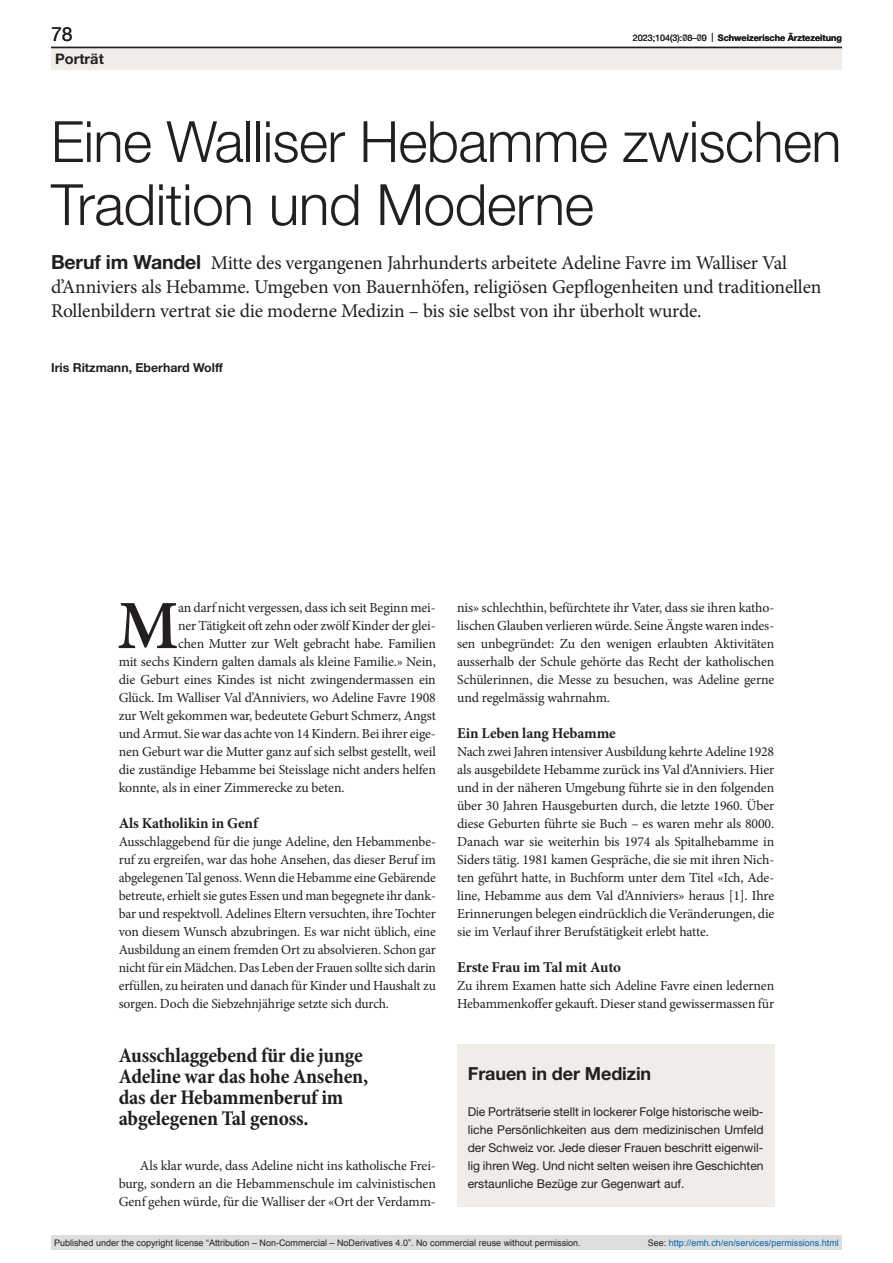
<style>
.page{position:relative;width:893px;height:1263px;background:#fff}
.page>*{position:absolute;margin:0;border:0;box-sizing:border-box;transform-origin:0 0}
.paragraph-initial{font:600 69.15px "Minion Pro";color:#231f20}
.article-title-L38{font:300 57px/63px "Helvetica Neue LT Pro";letter-spacing:-.01em;color:#231f20}
.quote{font:700 condensed 21px/21px "Minion Pro";letter-spacing:-.01em;color:#231f20}
.lead{font:19.5px/24px "Minion Pro";letter-spacing:-.01em;color:#231f20}
.t1{font:19.5px "Helvetica Neue LT Pro";color:#231f20}
.box-head1{font:700 18px "Helvetica Neue LT Pro";letter-spacing:-.005em;color:#231f20}
.head2{font:700 15px "Minion Pro";letter-spacing:-.01em;color:#231f20}
.t2{font:700 14.55px "Helvetica Neue LT Pro";color:#231f20}
.paragraph{font:13.8px/18px "Minion Pro";letter-spacing:-.01em;color:#231f20;text-align:justify}
.paragraph-initial-2{font:13.8px "Minion Pro";letter-spacing:-.01em;color:#231f20}
.paragraph-indent{font:13.8px/18px "Minion Pro";letter-spacing:-.01em;color:#231f20;text-align:justify}
.authors{font:700 12.3px "Helvetica Neue LT Pro";color:#231f20}
.box-paragraph{font:12.15px/18px "Helvetica Neue LT Pro";color:#231f20;text-align:justify}
.t3{font:9px "Arial";color:#231f20}
.t4{font:9px "Arial";color:#0066b3}
.t5{font:700 9px "Helvetica Neue LT Pro";color:#231f20}
.t6{font:9px "Helvetica Neue LT Pro";color:#231f20}
.s1{font-weight:400}
.s2{font-family:"Helvetica Neue LT Pro";font-weight:700}
.s3{color:#231f20}
</style>
<div class="page">
<div style="left:457px;top:1044px;width:317px;height:162px;background:#f0ece7"></div>
<div style="left:51px;top:48px;width:791px;height:22px;background:#f0ece7"></div>
<hr style="left:51px;top:47px;width:791px;height:1px;background:#231f20">
<div style="left:51px;top:1235px;width:791px;height:15px;background:#dcdddf"></div>
<h3 class="t1" style="left:51px;top:22px;width:23px">78</h3>
<p class="t5" style="left:633px;top:32px;width:211px"><span class="s1">2023;104(3):00–00 |</span> Schweizerische Ärztezeitung</p>
<p class="t6" style="left:682px;top:32px;width:26px">78 79</p>
<p class="t2" style="left:55px;top:49px;width:50px">Porträt</p>
<p class="article-title-L38" style="left:51px;top:109px;width:792px">Eine Walliser Hebamme zwischen<br>Tradition und Moderne</p>
<p class="lead" style="left:51px;top:251px;width:772px"><span class="s2">Beruf im Wandel</span> Mitte des vergangenen Jahrhunderts arbeitete Adeline Favre im Walliser Val d’Anniviers als Hebamme. Umgeben von Bauernhöfen, religiösen Gepflogenheiten und traditionellen<br>Rollenbildern vertrat sie die moderne Medizin – bis sie selbst von ihr überholt wurde.</p>
<p class="authors" style="left:51px;top:360px;width:174px">Iris Ritzmann, Eberhard Wolff</p>
<p class="paragraph-initial" style="left:117px;top:578px;width:63px">M</p>
<p class="paragraph-initial-2" style="left:178px;top:598px;width:259px">an darf nicht vergessen, dass ich seit Beginn mei-</p>
<p class="paragraph-initial-2" style="left:178px;top:616px;width:259px">ner Tätigkeit oft zehn oder zwölf Kinder der glei-</p>
<p class="paragraph-initial-2" style="left:178px;top:634px;width:259px">chen Mutter zur Welt gebracht habe. Familien</p>
<p class="paragraph-initial-2" style="left:119px;top:652px;width:319px">mit sechs Kindern galten damals als kleine Familie.» Nein,</p>
<p class="paragraph-initial-2" style="left:119px;top:670px;width:319px">die Geburt eines Kindes ist nicht zwingendermassen ein</p>
<p class="paragraph-initial-2" style="left:119px;top:688px;width:319px">Glück. Im Walliser Val d’Anniviers, wo Adeline Favre 1908</p>
<p class="paragraph-initial-2" style="left:119px;top:706px;width:319px">zur Welt gekommen war, bedeutete Geburt Schmerz, Angst</p>
<p class="paragraph-initial-2" style="left:119px;top:724px;width:319px">und Armut. Sie war das achte von 14 Kindern. Bei ihrer eige-</p>
<p class="paragraph-initial-2" style="left:119px;top:742px;width:319px">nen Geburt war die Mutter ganz auf sich selbst gestellt, weil</p>
<p class="paragraph-initial-2" style="left:119px;top:760px;width:319px">die zuständige Hebamme bei Steisslage nicht anders helfen</p>
<p class="paragraph-initial-2" style="left:119px;top:778px;width:227px">konnte, als in einer Zimmerecke zu beten.</p>
<p class="head2" style="left:119px;top:813px;width:141px">Als Katholikin in Genf</p>
<p class="paragraph" style="left:119px;top:833px;width:319px">Ausschlaggebend für die junge Adeline, den Hebammenbe&shy;ruf zu ergreifen, war das hohe Ansehen, das dieser Beruf im abgelegenen Tal genoss. Wenn die Hebamme eine Gebärende betreute, erhielt sie gutes Essen und man begegnete ihr dank&shy;bar und respektvoll. Adelines Eltern versuchten, ihre Tochter von diesem Wunsch abzubringen. Es war nicht üblich, eine Ausbildung an einem fremden Ort zu absolvieren. Schon gar nicht für ein Mädchen. Das Leben der Frauen sollte sich darin erfüllen, zu heiraten und danach für Kinder und Haushalt zu sorgen. Doch die Siebzehnjährige setzte sich durch.</p>
<p class="quote" style="left:119px;top:1046px;width:251px">Ausschlaggebend für die junge<br>Adeline war das hohe Ansehen, das der Hebammenberuf im abgelegenen Tal genoss.</p>
<p class="paragraph-indent" style="left:119px;top:1157px;width:319px;text-indent:21px">Als klar wurde, dass Adeline nicht ins katholische Frei&shy;burg, sondern an die Hebammenschule im calvinistischen Genf gehen würde, für die Walliser der «Ort der Verdamm-</p>
<p class="paragraph-indent" style="left:457px;top:599px;width:319px">nis» schlechthin, befürchtete ihr Vater, dass sie ihren katho&shy;lischen Glauben verlieren würde. Seine Ängste waren indes&shy;sen unbegründet: Zu den wenigen erlaubten Aktivitäten ausserhalb der Schule gehörte das Recht der katholischen Schülerinnen, die Messe zu besuchen, was Adeline gerne und regelmässig wahrnahm.</p>
<p class="head2" style="left:457px;top:723px;width:160px">Ein Leben lang Hebamme</p>
<p class="paragraph" style="left:457px;top:743px;width:319px">Nach zwei Jahren intensiver Ausbildung kehrte Adeline 1928 als ausgebildete Hebamme zurück ins Val d’Anniviers. Hier und in der näheren Umgebung führte sie in den folgenden über 30 Jahren Hausgeburten durch, die letzte 1960. Über diese Geburten führte sie Buch – es waren mehr als 8000.<br>Danach war sie weiterhin bis 1974 als Spitalhebamme in Siders tätig. 1981 kamen Gespräche, die sie mit ihren Nich&shy;ten geführt hatte, in Buchform unter dem Titel «Ich, Ade&shy;line, Hebamme aus dem Val d’Anniviers» heraus [1]. Ihre Erinnerungen belegen eindrücklich die Veränderungen, die sie im Verlauf ihrer Berufstätigkeit erlebt hatte.</p>
<p class="head2" style="left:457px;top:957px;width:165px">Erste Frau im Tal mit Auto</p>
<p class="paragraph" style="left:457px;top:977px;width:319px">Zu ihrem Examen hatte sich Adeline Favre einen ledernen<br>Hebammenkoffer gekauft. Dieser stand gewissermassen für</p>
<p class="box-head1" style="left:468px;top:1062px;width:185px">Frauen in der Medizin</p>
<p class="box-paragraph" style="left:468px;top:1102px;width:297px">Die Porträtserie stellt in lockerer Folge historische weib&shy;liche Persönlichkeiten aus dem medizinischen Umfeld der Schweiz vor. Jede dieser Frauen beschritt eigenwil&shy;lig ihren Weg. Und nicht selten weisen ihre Geschichten erstaunliche Bezüge zur Gegenwart auf.</p>
<p class="t3" style="left:54px;top:1237px;width:528px">Published under the copyright license “Attribution – Non-Commercial – NoDerivatives 4.0”. No commercial reuse without permission.</p>
<p class="t4" style="left:648px;top:1237px;width:193px"><span class="s3">See:</span> http://emh.ch/en/services/permissions.html</p>
</div>
